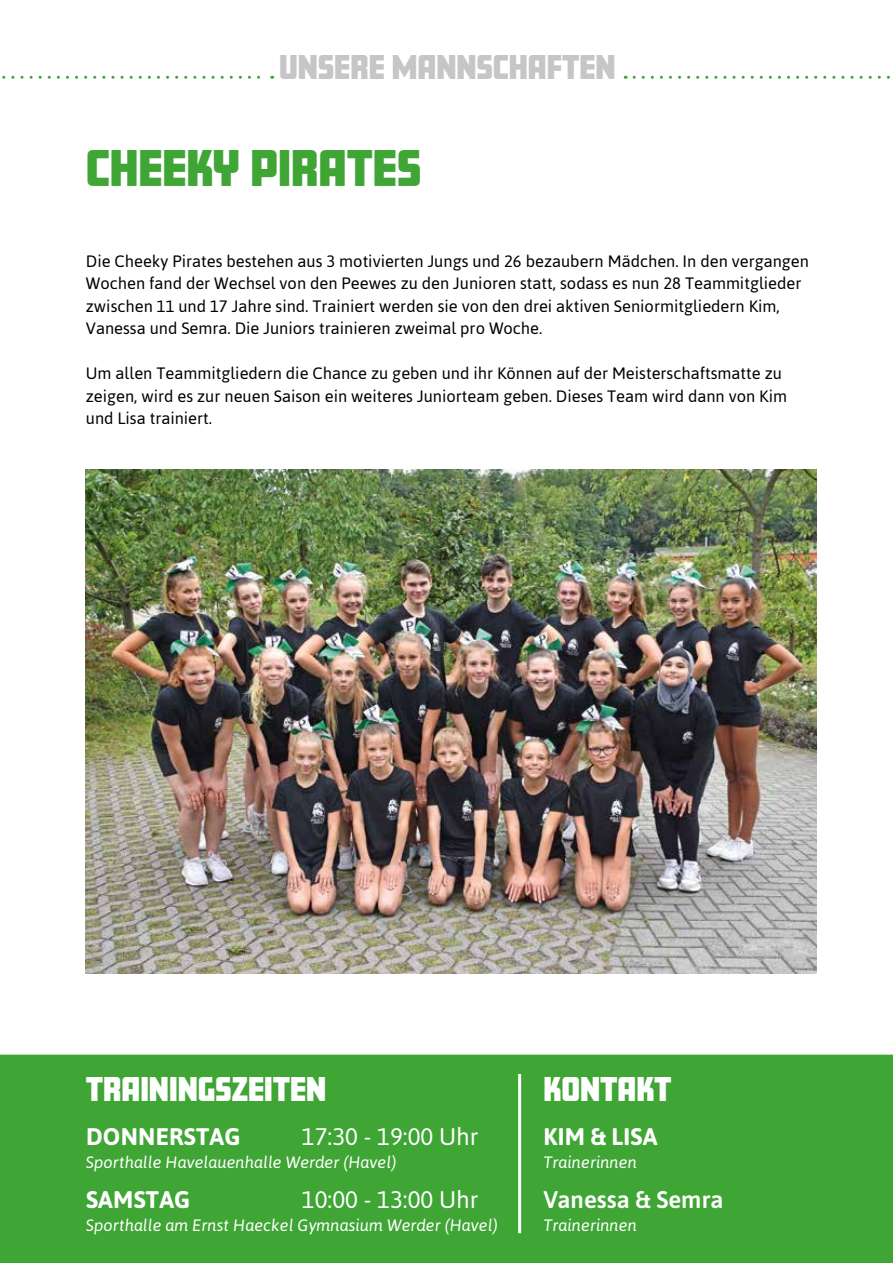
<style>
.page{position:relative;width:893px;height:1263px;background:#fff}
.page>*{position:absolute;margin:0;border:0;box-sizing:border-box;transform-origin:0 0}
.t1{font:900 45px "Amboy";color:#3fa535}
.t2{font:900 30px "Amboy";color:#fff}
.t3{font:900 30px "Amboy";color:#c6c6c6}
.t4{font:24px "Asap";color:#fff}
.t5{font:700 24px "Asap";letter-spacing:.01em;color:#fff}
.t6{font:600 24px "Asap";color:#fff}
.t7{font:16.5px/22.5px "Asap";color:#000}
.t8{font:italic 16.5px "Asap";color:#fff}
</style>
<div class="page">
<img style="left:86px;top:469px;width:730px;height:504px">
<div style="left:0;top:1054px;width:893px;height:209px;background:#3fa535"></div>
<hr style="left:518px;top:1074px;width:3px;height:159px;background:#fff">
<svg style="left:2px;top:76px;width:271px;height:3px"></svg>
<svg style="left:634px;top:76px;width:256px;height:3px"></svg>
<h2 class="t3" style="left:279px;top:50px;width:338px">UNSERE MANNSCHAFTEN</h2>
<h1 class="t1" style="left:86px;top:142px;width:337px">CHEEKY PIRATES</h1>
<p class="t7" style="left:86px;top:249px;width:725px">Die Cheeky Pirates bestehen aus 3 motivierten Jungs und 26 bezaubern Mädchen. In den vergangen Wochen fand der Wechsel von den Peewes zu den Junioren statt, sodass es nun 28 Teammitglieder zwischen 11 und 17 Jahre sind. Trainiert werden sie von den drei aktiven Seniormitgliedern Kim, Vanessa und Semra. Die Juniors trainieren zweimal pro Woche.</p>
<p class="t7" style="left:86px;top:362px;width:703px">Um allen Teammitgliedern die Chance zu geben und ihr Können auf der Meisterschaftsmatte zu zeigen, wird es zur neuen Saison ein weiteres Juniorteam geben. Dieses Team wird dann von Kim und Lisa trainiert.</p>
<h2 class="t2" style="left:86px;top:1071px;width:242px">TRAININGSZEITEN</h2>
<h3 class="t5" style="left:86px;top:1120px;width:156px">DONNERSTAG</h3>
<h3 class="t4" style="left:302px;top:1121px;width:178px">17:30 - 19:00 Uhr</h3>
<p class="t8" style="left:86px;top:1151px;width:312px">Sporthalle Havelauenhalle Werder (Havel)</p>
<h3 class="t5" style="left:86px;top:1183px;width:106px">SAMSTAG</h3>
<h3 class="t4" style="left:302px;top:1184px;width:178px">10:00 - 13:00 Uhr</h3>
<p class="t8" style="left:86px;top:1214px;width:413px">Sporthalle am Ernst Haeckel Gymnasium Werder (Havel)</p>
<h2 class="t2" style="left:543px;top:1071px;width:130px">KONTAKT</h2>
<h3 class="t5" style="left:544px;top:1120px;width:115px">KIM &amp; LISA</h3>
<p class="t8" style="left:543px;top:1151px;width:95px">Trainerinnen</p>
<h3 class="t6" style="left:543px;top:1183px;width:182px">Vanessa &amp; Semra</h3>
<p class="t8" style="left:543px;top:1214px;width:95px">Trainerinnen</p>
</div>
